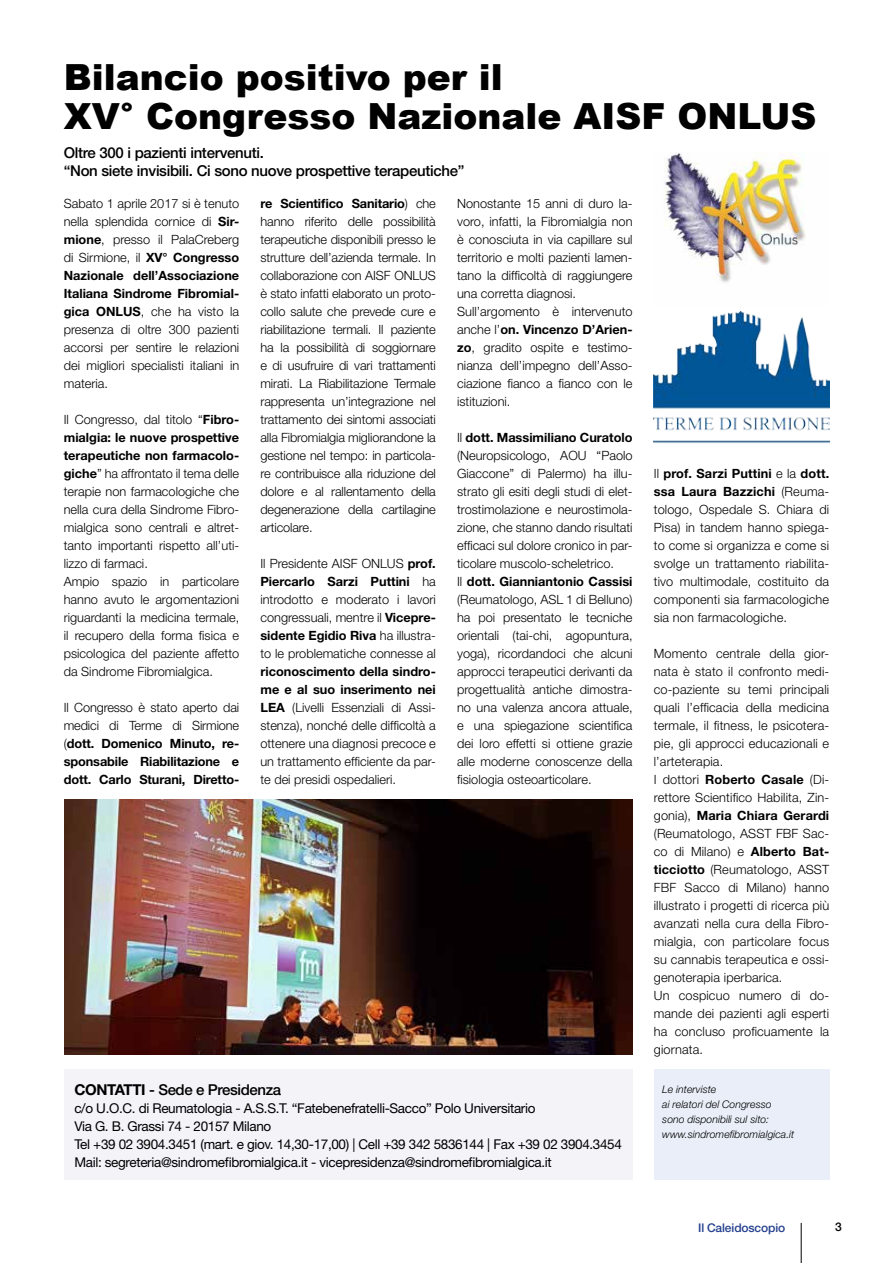
<style>
.page{position:relative;width:893px;height:1263px;background:#fff}
.page>*{position:absolute;margin:0;border:0;box-sizing:border-box;transform-origin:0 0}
.t1{font:900 36px/39px "Arial";color:#000}
.t2{font:500 15px/18px "Helvetica Neue LT Std";letter-spacing:-.02em;color:#000}
.t3{font:13.5px/18px "Helvetica Neue LT";letter-spacing:-.025em;color:#000}
.t4{font:300 12.75px/18px "Helvetica Neue LT";color:#000;text-align:justify}
.t5{font:700 12.75px/18px "Helvetica Neue LT";letter-spacing:-.01em;color:#000;text-align:justify}
.t6{font:500 12px "Helvetica Neue LT Std";letter-spacing:-.01em;color:#24408e}
.t7{font:500 12px "Helvetica Neue LT Std";color:#000}
.t8{font:italic 300 10.5px/15px "Helvetica Neue LT";color:#000}
.s1{font-weight:700}
.s2{font-weight:300}
.s3{font-family:"Helvetica Neue LT";font-weight:700}
</style>
<div class="page">
<hr style="left:801px;top:1223px;width:1px;height:40px;background:#000">
<img style="left:64px;top:799px;width:568px;height:255px">
<div style="left:654px;top:1069px;width:175px;height:111px;background:#e9eef8"></div>
<img style="left:664px;top:152px;width:141px;height:131px">
<img style="left:654px;top:312px;width:175px;height:131px">
<div style="left:64px;top:1069px;width:568px;height:111px;background:#f3f3f8"></div>
<h1 class="t1" style="left:64px;top:56px;width:754px">Bilancio positivo per il<br>XV° Congresso Nazionale AISF ONLUS</h1>
<p class="t2" style="left:64px;top:144px;width:402px">Oltre 300 i pazienti intervenuti.<br>“Non siete invisibili. Ci sono nuove prospettive terapeutiche”</p>
<p class="t4" style="left:64px;top:194px;width:177px">Sabato 1 aprile 2017 si è tenuto nella splendida cornice di <span class="s1">Sir&shy;mione</span>, presso il PalaCreberg di Sirmione, il <span class="s1">XV° Congresso Nazionale dell’Associazione Italiana Sindrome Fibromial&shy;gica ONLUS</span>, che ha visto la presenza di oltre 300 pazienti accorsi per sentire le relazioni dei migliori specialisti italiani in materia.</p>
<p class="t4" style="left:64px;top:410px;width:177px;text-align:left">Il Congresso, dal titolo “<span class="s1">Fibro&shy;mialgia: le nuove prospettive terapeutiche non farmacolo&shy;giche</span>” ha affrontato il tema delle terapie non farmacologiche che nella cura della Sindrome Fibro&shy;mialgica sono centrali e altret&shy;tanto importanti rispetto all’uti&shy;lizzo di farmaci.<br>Ampio spazio in particolare hanno avuto le argomentazioni riguardanti la medicina termale, il recupero della forma fisica e psicologica del paziente affetto da Sindrome Fibromialgica.</p>
<p class="t5" style="left:64px;top:698px;width:177px"><span class="s2">Il Congresso è stato aperto dai medici di Terme di Sirmione (</span>dott. Domenico Minuto, re&shy;sponsabile Riabilitazione e dott. Carlo Sturani, Diretto-</p>
<p class="t4" style="left:260px;top:194px;width:177px"><span class="s1">re Scientifico Sanitario</span>) che hanno riferito delle possibilità terapeutiche disponibili presso le strutture dell’azienda termale. In collaborazione con AISF ONLUS è stato infatti elaborato un proto&shy;collo salute che prevede cure e riabilitazione termali. Il paziente ha la possibilità di soggiornare e di usufruire di vari trattamenti mirati. La Riabilitazione Termale rappresenta un’integrazione nel trattamento dei sintomi associati alla Fibromialgia migliorandone la gestione nel tempo: in particola&shy;re contribuisce alla riduzione del dolore e al rallentamento della degenerazione della cartilagine articolare.</p>
<p class="t4" style="left:260px;top:554px;width:177px">Il Presidente AISF ONLUS <span class="s1">prof.<br>Piercarlo Sarzi Puttini</span> ha introdotto e moderato i lavori congressuali, mentre il <span class="s1">Vicepre&shy;sidente Egidio Riva</span> ha illustra&shy;to le problematiche connesse al</p>
<p class="t4" style="left:260px;top:662px;width:177px"><span class="s1">riconoscimento della sindro&shy;me e al suo inserimento nei LEA</span> (Livelli Essenziali di Assi&shy;stenza), nonché delle difficoltà a ottenere una diagnosi precoce e un trattamento efficiente da par&shy;te dei presidi ospedalieri.</p>
<p class="t4" style="left:457px;top:194px;width:177px;text-align:left">Nonostante 15 anni di duro la&shy;voro, infatti, la Fibromialgia non è conosciuta in via capillare sul territorio e molti pazienti lamen&shy;tano la difficoltà di raggiungere una corretta diagnosi.<br>Sull’argomento è intervenuto anche l’<span class="s1">on. Vincenzo D’Arien&shy;zo</span>, gradito ospite e testimo&shy;nianza dell’impegno dell’Asso&shy;ciazione fianco a fianco con le istituzioni.</p>
<p class="t4" style="left:457px;top:428px;width:177px;text-align:left">Il <span class="s1">dott. Massimiliano Curatolo </span>(Neuropsicologo, AOU “Paolo<br>Giaccone” di Palermo) ha illu&shy;strato gli esiti degli studi di elet&shy;trostimolazione e neurostimola&shy;zione, che stanno dando risultati efficaci sul dolore cronico in par&shy;ticolare muscolo-scheletrico.<br>Il <span class="s1">dott. Gianniantonio Cassisi </span>(Reumatologo, ASL 1 di Belluno) ha poi presentato le tecniche orientali (tai-chi, agopuntura, yoga), ricordandoci che alcuni approcci terapeutici derivanti da progettualità antiche dimostra&shy;no una valenza ancora attuale, e una spiegazione scientifica dei loro effetti si ottiene grazie alle moderne conoscenze della fisiologia osteoarticolare.</p>
<p class="t2" style="left:74px;top:1080px;width:208px"><span class="s3">CONTATTI</span> - Sede e Presidenza</p>
<p class="t3" style="left:74px;top:1099px;width:549px">c/o U.O.C. di Reumatologia - A.S.S.T. “Fatebenefratelli-Sacco” Polo Universitario<br>Via G. B. Grassi 74 - 20157 Milano<br>Tel +39 02 3904.3451 (mart. e giov. 14,30-17,00) | Cell +39 342 5836144 | Fax +39 02 3904.3454<br>Mail: segreteria@sindromefibromialgica.it - vicepresidenza@sindromefibromialgica.it</p>
<p class="t4" style="left:654px;top:464px;width:177px">Il <span class="s1">prof. Sarzi Puttini</span> e la <span class="s1">dott. ssa Laura Bazzichi</span> (Reuma&shy;tologo, Ospedale S. Chiara di Pisa) in tandem hanno spiega&shy;to come si organizza e come si svolge un trattamento riabilita&shy;tivo multimodale, costituito da componenti sia farmacologiche sia non farmacologiche.</p>
<p class="t4" style="left:654px;top:644px;width:177px;text-align:left">Momento centrale della gior&shy;nata è stato il confronto medi&shy;co-paziente su temi principali quali l’efficacia della medicina termale, il fitness, le psicotera&shy;pie, gli approcci educazionali e l’arteterapia.<br>I dottori <span class="s1">Roberto Casale</span> (Di&shy;rettore Scientifico Habilita, Zin&shy;gonia), <span class="s1">Maria Chiara Gerardi </span>(Reumatologo, ASST FBF Sac&shy;co di Milano) e <span class="s1">Alberto Bat&shy;ticciotto</span> (Reumatologo, ASST<br>FBF Sacco di Milano) hanno illustrato i progetti di ricerca più avanzati nella cura della Fibro&shy;mialgia, con particolare focus su cannabis terapeutica e ossi&shy;genoterapia iperbarica.<br>Un cospicuo numero di do&shy;mande dei pazienti agli esperti ha concluso proficuamente la giornata.</p>
<p class="t8" style="left:662px;top:1082px;width:134px">Le interviste<br>ai relatori del Congresso sono disponibili sul sito: www.sindromefibromialgica.it</p>
<p class="t6" style="left:698px;top:1220px;width:89px">Il Caleidoscopio</p>
<p class="t7" style="left:835px;top:1220px;width:8px">3</p>
</div>
